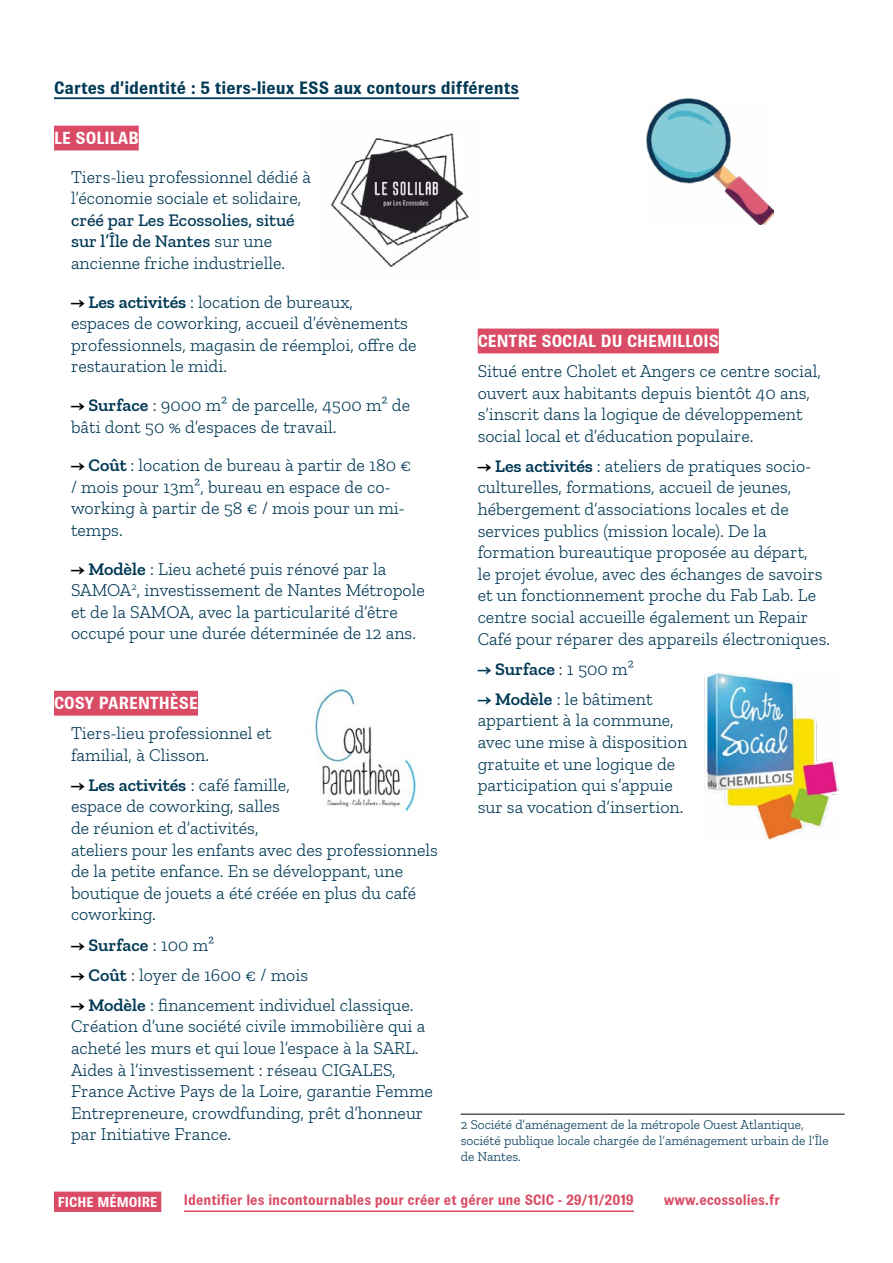
<style>
.page{position:relative;width:893px;height:1263px;background:#fff}
.page>*{position:absolute;margin:0;border:0;box-sizing:border-box;transform-origin:0 0}
.t1{font:300 18px/21.6px "Zilla Slab";color:#003955}
.t2{font:500 18px/21.6px "Zilla Slab";color:#003955}
.t3{font:700 18px "Brown";color:#003955}
.t4{font:600 18px "Zilla Slab";color:#003955}
.t5{font:700 17.55px "Brown";color:#fff}
.t6{font:700 15px "Brown";color:#da4c65;scale:.96 1}
.t7{font:700 14.4px "Brown";color:#fff}
.t8{font:300 13.5px/16.2px "Zilla Slab";color:#003955}
.s1{font-weight:300}
.s2{font-weight:600;color:#000}
.s3{font-weight:600}
.s4{color:#000}
</style>
<div class="page">
<hr style="left:184px;top:1210px;width:370px;height:2px;background:#da4c65">
<hr style="left:554px;top:1210px;width:80px;height:2px;background:#da4c65">
<div style="left:54px;top:1191px;width:107px;height:21px;background:#da4c65"></div>
<hr style="left:54px;top:97px;width:465px;height:2px;background:#003955">
<div style="left:478px;top:329px;width:241px;height:24px;background:#da4c65"></div>
<img style="left:646px;top:98px;width:128px;height:126px">
<div style="left:54px;top:126px;width:85px;height:24px;background:#da4c65"></div>
<div style="left:54px;top:691px;width:144px;height:25px;background:#da4c65"></div>
<hr style="left:461px;top:1114px;width:384px;height:1px;background:#000">
<img style="left:314px;top:687px;width:103px;height:125px">
<img style="left:330px;top:133px;width:139px;height:134px">
<img style="left:704px;top:671px;width:135px;height:169px">
<p class="t3" style="left:54px;top:77px;width:466px">Cartes d’identité : 5 tiers-lieux ESS aux contours différents</p>
<p class="t5" style="left:54px;top:128px;width:86px">LE SOLILAB</p>
<p class="t1" style="left:71px;top:166px;width:241px">Tiers-lieu professionnel dédié à l’économie sociale et solidaire,</p>
<p class="t2" style="left:71px;top:209px;width:225px">créé par Les Ecossolies, situé sur l’Île de Nantes <span class="s1">sur une ancienne friche industrielle.</span></p>
<p class="t1" style="left:71px;top:291px;width:347px"><span class="s2">→</span> <span class="s3">Les activités</span> : location de bureaux,<br>espaces de coworking, accueil d’évènements professionnels, magasin de réemploi, offre de restauration le midi.</p>
<p class="t1" style="left:71px;top:394px;width:341px"><span class="s2">→</span> <span class="s3">Surface</span> : 9000 m² de parcelle, 4500 m² de bâti dont 50 % d’espaces de travail.</p>
<p class="t1" style="left:71px;top:454px;width:342px"><span class="s2">→</span> <span class="s3">Coût</span> : location de bureau à partir de 180 € / mois pour 13m², bureau en espace de co&shy;working à partir de 58 € / mois pour un mi&shy;temps.</p>
<p class="t1" style="left:71px;top:558px;width:355px"><span class="s2">→</span> <span class="s3">Modèle</span> : Lieu acheté puis rénové par la SAMOA<sup>2</sup>, investissement de Nantes Métropole et de la SAMOA, avec la particularité d’être occupé pour une durée déterminée de 12 ans.</p>
<p class="t5" style="left:54px;top:693px;width:146px">COSY PARENTHÈSE</p>
<p class="t1" style="left:71px;top:722px;width:202px">Tiers-lieu professionnel et familial, à Clisson.</p>
<p class="t1" style="left:71px;top:774px;width:368px"><span class="s2">→</span> <span class="s3">Les activités</span> : café famille,<br>espace de coworking, salles<br>de réunion et d’activités,<br>ateliers pour les enfants avec des professionnels de la petite enfance. En se développant, une boutique de jouets a été créée en plus du café coworking.</p>
<p class="t4" style="left:71px;top:934px;width:145px"><span class="s4">→</span> Surface <span class="s1">: 100 m²</span></p>
<p class="t1" style="left:71px;top:964px;width:239px"><span class="s2">→</span> <span class="s3">Coût</span> : loyer de 1600 € / mois</p>
<p class="t1" style="left:71px;top:994px;width:363px"><span class="s2">→</span> <span class="s3">Modèle</span> : financement individuel classique.<br>Création d’une société civile immobilière qui a acheté les murs et qui loue l’espace à la SARL.<br>Aides à l’investissement : réseau CIGALES, France Active Pays de la Loire, garantie Femme Entrepreneure, crowdfunding, prêt d’honneur par Initiative France.</p>
<p class="t5" style="left:478px;top:331px;width:243px">CENTRE SOCIAL DU CHEMILLOIS</p>
<p class="t1" style="left:478px;top:360px;width:345px">Situé entre Cholet et Angers ce centre social, ouvert aux habitants depuis bientôt 40 ans, s’inscrit dans la logique de développement social local et d’éducation populaire.</p>
<p class="t1" style="left:478px;top:455px;width:354px"><span class="s2">→</span> <span class="s3">Les activités</span> : ateliers de pratiques socio&shy;culturelles, formations, accueil de jeunes, hébergement d’associations locales et de services publics (mission locale). De la formation bureautique proposée au départ,<br>le projet évolue, avec des échanges de savoirs et un fonctionnement proche du Fab Lab. Le centre social accueille également un Repair Café pour réparer des appareils électroniques.</p>
<p class="t4" style="left:478px;top:659px;width:158px">→ Surface <span class="s1">: 1 500 m²</span></p>
<p class="t1" style="left:478px;top:688px;width:211px"><span class="s3">→ Modèle</span> : le bâtiment appartient à la commune, avec une mise à disposition gratuite et une logique de participation qui s’appuie sur sa vocation d’insertion.</p>
<p class="t8" style="left:461px;top:1116px;width:370px">2 Société d’aménagement de la métropole Ouest Atlantique, société publique locale chargée de l’aménagement urbain de l’Île de Nantes.</p>
<p class="t7" style="left:58px;top:1193px;width:101px">FICHE MÉMOIRE</p>
<p class="t6" style="left:184px;top:1191px;width:470px">Identifier les incontournables pour créer et gérer une SCIC - 29/11/2019</p>
<p class="t6" style="left:664px;top:1191px;width:122px">www.ecossolies.fr</p>
</div>
